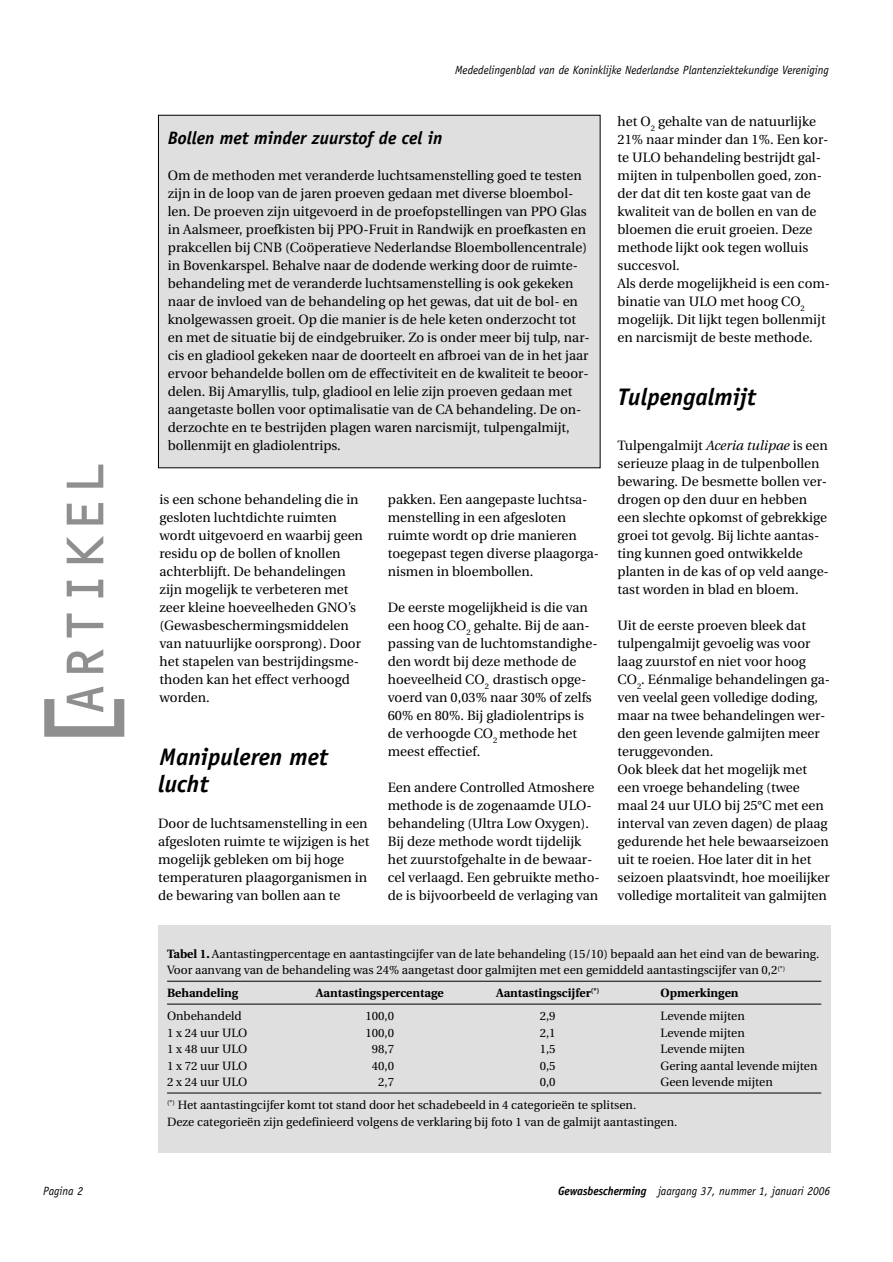
<style>
.page{position:relative;width:893px;height:1262px;background:#fff}
.page>*{position:absolute;margin:0;border:0;box-sizing:border-box;transform-origin:0 0}
.t1{font:108px "OCR C Regular";color:#8f8f8f;scale:.95 1}
.t2{font:54px "OCR C Regular";color:#8f8f8f;scale:.95 1}
.t3{font:italic 700 24px/27px "Officina Sans";color:#000}
.t4{font:italic 700 18px "Officina Sans";color:#000}
.t5{font:13.5px/18px "Utopia";color:#000}
.t6{font:12px/16.5px "Utopia";color:#000}
.t7{font:italic 12px "Officina Sans";color:#000;scale:.95 1}
.t8{font:700 12px "Utopia";color:#000}
.s1{font-style:italic}
.s2{font-weight:700}
</style>
<div class="page">
<div style="left:158px;top:925px;width:672px;height:227px;background:#dfdfdf"></div>
<hr style="left:167px;top:980px;width:654px;height:1px;background:#000">
<hr style="left:167px;top:1003px;width:654px;height:1px;background:#000">
<hr style="left:167px;top:1092px;width:654px;height:1px;background:#000">
<div style="left:158px;top:115px;width:442px;height:353px;background:#dfdfdf"></div>
<div style="left:158px;top:115px;width:442px;height:353px;border:1px solid #000"></div>
<h2 class="t2" style="left:66px;top:718px;width:274px;rotate:-90deg">ARTIKEL</h2>
<h1 class="t1" style="left:51px;top:754px;width:79px;rotate:-90deg">[</h1>
<p class="t7" style="left:455px;top:65px;width:394px">Mededelingenblad van de Koninklijke Nederlandse Plantenziektekundige Vereniging</p>
<h3 class="t4" style="left:168px;top:131px;width:276px">Bollen met minder zuurstof de cel in</h3>
<p class="t5" style="left:168px;top:168px;width:423px">Om de methoden met veranderde luchtsamenstelling goed te testen zijn in de loop van de jaren proeven gedaan met diverse bloembol&shy;len. De proeven zijn uitgevoerd in de proefopstellingen van PPO Glas in Aalsmeer, proefkisten bij PPO-Fruit in Randwijk en proefkasten en prakcellen bij CNB (Coöperatieve Nederlandse Bloembollencentrale) in Bovenkarspel. Behalve naar de dodende werking door de ruimte&shy;behandeling met de veranderde luchtsamenstelling is ook gekeken naar de invloed van de behandeling op het gewas, dat uit de bol- en knolgewassen groeit. Op die manier is de hele keten onderzocht tot en met de situatie bij de eindgebruiker. Zo is onder meer bij tulp, nar&shy;cis en gladiool gekeken naar de doorteelt en afbroei van de in het jaar ervoor behandelde bollen om de effectiviteit en de kwaliteit te beoor&shy;delen. Bij Amaryllis, tulp, gladiool en lelie zijn proeven gedaan met aangetaste bollen voor optimalisatie van de CA behandeling. De on&shy;derzochte en te bestrijden plagen waren narcismijt, tulpengalmijt, bollenmijt en gladiolentrips.</p>
<p class="t5" style="left:159px;top:492px;width:205px">is een schone behandeling die in gesloten luchtdichte ruimten wordt uitgevoerd en waarbij geen residu op de bollen of knollen achterblijft. De behandelingen zijn mogelijk te verbeteren met zeer kleine hoeveelheden GNO’s (Gewasbeschermingsmiddelen van natuurlijke oorsprong). Door het stapelen van bestrijdingsme&shy;thoden kan het effect verhoogd worden.</p>
<h3 class="t3" style="left:158px;top:745px;width:171px">Manipuleren met lucht</h3>
<p class="t5" style="left:158px;top:816px;width:213px">Door de luchtsamenstelling in een afgesloten ruimte te wijzigen is het mogelijk gebleken om bij hoge temperaturen plaagorganismen in de bewaring van bollen aan te</p>
<p class="t5" style="left:388px;top:492px;width:213px">pakken. Een aangepaste luchtsa&shy;menstelling in een afgesloten ruimte wordt op drie manieren toegepast tegen diverse plaagorga&shy;nismen in bloembollen.</p>
<p class="t5" style="left:388px;top:600px;width:211px">De eerste mogelijkheid is die van een hoog CO<sub>2</sub> gehalte. Bij de aan&shy;passing van de luchtomstandighe&shy;den wordt bij deze methode de hoeveelheid CO<sub>2</sub> drastisch opge&shy;voerd van 0,03% naar 30% of zelfs<br>60% en 80%. Bij gladiolentrips is de verhoogde CO<sub>2</sub> methode het meest effectief.</p>
<p class="t5" style="left:388px;top:780px;width:213px">Een andere Controlled Atmoshere methode is de zogenaamde ULO&shy;behandeling (Ultra Low Oxygen).<br>Bij deze methode wordt tijdelijk het zuurstofgehalte in de bewaar&shy;cel verlaagd. Een gebruikte metho&shy;de is bijvoorbeeld de verlaging van</p>
<p class="t5" style="left:617px;top:114px;width:214px">het O<sub>2</sub> gehalte van de natuurlijke<br>21% naar minder dan 1%. Een kor&shy;te ULO behandeling bestrijdt gal&shy;mijten in tulpenbollen goed, zon&shy;der dat dit ten koste gaat van de kwaliteit van de bollen en van de bloemen die eruit groeien. Deze methode lijkt ook tegen wolluis succesvol.<br>Als derde mogelijkheid is een com&shy;binatie van ULO met hoog CO<sub>2 </sub>mogelijk. Dit lijkt tegen bollenmijt en narcismijt de beste methode.</p>
<h3 class="t3" style="left:617px;top:385px;width:140px">Tulpengalmijt</h3>
<p class="t5" style="left:617px;top:438px;width:213px">Tulpengalmijt <span class="s1">Aceria tulipae</span> is een serieuze plaag in de tulpenbollen bewaring. De besmette bollen ver&shy;drogen op den duur en hebben een slechte opkomst of gebrekkige groei tot gevolg. Bij lichte aantas&shy;ting kunnen goed ontwikkelde planten in de kas of op veld aange&shy;tast worden in blad en bloem.</p>
<p class="t5" style="left:617px;top:618px;width:214px">Uit de eerste proeven bleek dat tulpengalmijt gevoelig was voor laag zuurstof en niet voor hoog<br>CO<sub>2</sub>. Eénmalige behandelingen ga&shy;ven veelal geen volledige doding, maar na twee behandelingen wer&shy;den geen levende galmijten meer teruggevonden.<br>Ook bleek dat het mogelijk met een vroege behandeling (twee maal 24 uur ULO bij 25°C met een interval van zeven dagen) de plaag gedurende het hele bewaarseizoen uit te roeien. Hoe later dit in het seizoen plaatsvindt, hoe moeilijker volledige mortaliteit van galmijten</p>
<p class="t6" style="left:167px;top:946px;width:653px"><span class="s2">Tabel 1.</span> Aantastingpercentage en aantastingcijfer van de late behandeling (15/10) bepaald aan het eind van de bewaring.<br>Voor aanvang van de behandeling was 24% aangetast door galmijten met een gemiddeld aantastingscijfer van 0,2<sup>(*)</sup></p>
<p class="t8" style="left:167px;top:988px;width:73px">Behandeling</p>
<p class="t8" style="left:316px;top:988px;width:129px">Aantastingspercentage</p>
<p class="t8" style="left:496px;top:988px;width:105px">Aantastingscijfer<sup>(*)</sup></p>
<p class="t8" style="left:660px;top:988px;width:79px">Opmerkingen</p>
<p class="t6" style="left:167px;top:1009px;width:76px">Onbehandeld</p>
<p class="t6" style="left:365px;top:1009px;width:30px">100,0</p>
<p class="t6" style="left:539px;top:1009px;width:17px">2,9</p>
<p class="t6" style="left:660px;top:1009px;width:86px">Levende mijten</p>
<p class="t6" style="left:167px;top:1025px;width:82px">1 x 24 uur ULO</p>
<p class="t6" style="left:365px;top:1025px;width:30px">100,0</p>
<p class="t6" style="left:539px;top:1025px;width:17px">2,1</p>
<p class="t6" style="left:660px;top:1025px;width:86px">Levende mijten</p>
<p class="t6" style="left:167px;top:1042px;width:82px">1 x 48 uur ULO</p>
<p class="t6" style="left:372px;top:1042px;width:24px">98,7</p>
<p class="t6" style="left:539px;top:1042px;width:17px">1,5</p>
<p class="t6" style="left:660px;top:1042px;width:86px">Levende mijten</p>
<p class="t6" style="left:167px;top:1058px;width:82px">1 x 72 uur ULO</p>
<p class="t6" style="left:372px;top:1058px;width:24px">40,0</p>
<p class="t6" style="left:539px;top:1058px;width:17px">0,5</p>
<p class="t6" style="left:660px;top:1058px;width:158px">Gering aantal levende mijten</p>
<p class="t6" style="left:167px;top:1075px;width:82px">2 x 24 uur ULO</p>
<p class="t6" style="left:378px;top:1075px;width:17px">2,7</p>
<p class="t6" style="left:539px;top:1075px;width:17px">0,0</p>
<p class="t6" style="left:660px;top:1075px;width:114px">Geen levende mijten</p>
<p class="t6" style="left:167px;top:1097px;width:511px"><sup>(*)</sup> Het aantastingcijfer komt tot stand door het schadebeeld in 4 categorieën te splitsen.<br>Deze categorieën zijn gedefinieerd volgens de verklaring bij foto 1 van de galmijt aantastingen.</p>
<p class="t7" style="left:43px;top:1186px;width:43px">Pagina 2</p>
<p class="t7" style="left:558px;top:1186px;width:288px"><span class="s2">Gewasbescherming</span> jaargang 37, nummer 1, januari 2006</p>
</div>
